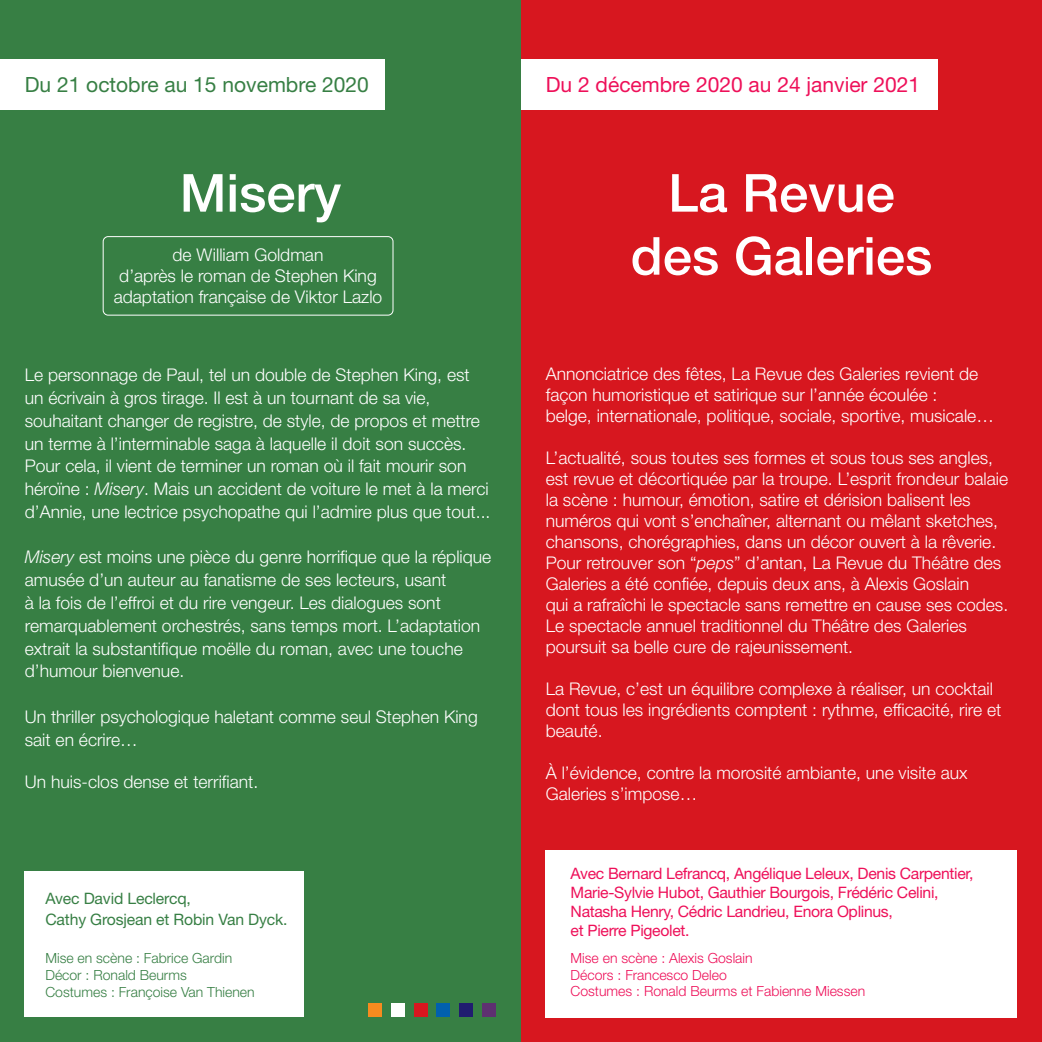
<style>
.page{position:relative;width:1042px;height:1042px;background:#fff}
.page>*{position:absolute;margin:0;border:0;box-sizing:border-box;transform-origin:0 0}
.t1{font:500 52.5px/63px "Helvetica Neue LT Std";color:#fff;text-align:center}
.t2{font:21px "Helvetica Neue LT Std";color:#ee1059}
.t3{font:21px "Helvetica Neue LT Std";color:#377f44}
.t4{font:300 17.5px/21px "Helvetica Neue LT Std";color:#fff}
.t5{font:15.75px/18.9px "Helvetica Neue LT Std";letter-spacing:-.02em;color:#ee1059}
.t6{font:15.75px/21px "Helvetica Neue LT Std";letter-spacing:-.01em;color:#377f44}
.t7{font:300 14px/16.8px "Helvetica Neue LT Std";color:#ee1059}
.t8{font:300 14px "Helvetica Neue LT Std";color:#377f44}
.s1{font-style:italic}
</style>
<div class="page">
<div style="left:0;top:0;width:521px;height:1042px;background:#377f44"></div>
<div style="left:521px;top:0;width:521px;height:1042px;background:#d7171f"></div>
<div style="left:368px;top:1003px;width:14px;height:14px;background:#f68b1f"></div>
<div style="left:414px;top:1003px;width:13px;height:14px;background:#d7171f"></div>
<div style="left:436px;top:1003px;width:14px;height:14px;background:#0160ae"></div>
<div style="left:459px;top:1003px;width:14px;height:14px;background:#201c70"></div>
<div style="left:482px;top:1003px;width:14px;height:14px;background:#5e3071"></div>
<div style="left:391px;top:1003px;width:14px;height:14px;background:#fff"></div>
<div style="left:546px;top:850px;width:471px;height:167px;background:#fff"></div>
<div style="left:521px;top:60px;width:417px;height:50px;background:#fff"></div>
<div style="left:25px;top:871px;width:279px;height:146px;background:#fff"></div>
<div style="left:0;top:60px;width:385px;height:50px;background:#fff"></div>
<div style="left:103px;top:236px;width:290px;height:79px;border:1px solid #fff;border-radius:5px"></div>
<p class="t3" style="left:25px;top:72px;width:345px">Du 21 octobre au 15 novembre 2020</p>
<p class="t1" style="left:180px;top:161px;width:163px">Misery</p>
<p class="t4" style="left:173px;top:244px;width:152px">de William Goldman</p>
<p class="t4" style="left:119px;top:265px;width:259px">d’après le roman de Stephen King</p>
<p class="t4" style="left:114px;top:286px;width:270px">adaptation française de Viktor Lazlo</p>
<p class="t4" style="left:25px;top:363px;width:467px;line-height:22.8px">Le personnage de Paul, tel un double de Stephen King, est un écrivain à gros tirage. Il est à un tournant de sa vie, souhaitant changer de registre, de style, de propos et mettre un terme à l’interminable saga à laquelle il doit son succès.<br>Pour cela, il vient de terminer un roman où il fait mourir son héroïne : <span class="s1">Misery</span>. Mais un accident de voiture le met à la merci d’Annie, une lectrice psychopathe qui l’admire plus que tout...</p>
<p class="t4" style="left:25px;top:545px;width:468px;line-height:22.8px"><span class="s1">Misery</span> est moins une pièce du genre horrifique que la réplique amusée d’un auteur au fanatisme de ses lecteurs, usant<br>à la fois de l’effroi et du rire vengeur. Les dialogues sont remarquablement orchestrés, sans temps mort. L’adaptation extrait la substantifique moëlle du roman, avec une touche d’humour bienvenue.</p>
<p class="t4" style="left:25px;top:705px;width:454px;line-height:22.8px">Un thriller psychologique haletant comme seul Stephen King sait en écrire…</p>
<p class="t4" style="left:25px;top:770px;width:235px">Un huis-clos dense et terrifiant.</p>
<p class="t6" style="left:45px;top:888px;width:244px">Avec David Leclercq,<br>Cathy Grosjean et Robin Van Dyck.</p>
<p class="t8" style="left:45px;top:949px;width:188px">Mise en scène : Fabrice Gardin</p>
<p class="t8" style="left:45px;top:966px;width:143px">Décor : Ronald Beurms</p>
<p class="t8" style="left:45px;top:983px;width:211px">Costumes : Françoise Van Thienen</p>
<p class="t2" style="left:546px;top:72px;width:376px">Du 2 décembre 2020 au 24 janvier 2021</p>
<p class="t1" style="left:631px;top:161px;width:303px">La Revue des Galeries</p>
<p class="t4" style="left:546px;top:363px;width:449px">Annonciatrice des fêtes, La Revue des Galeries revient de façon humoristique et satirique sur l’année écoulée :<br>belge, internationale, politique, sociale, sportive, musicale…</p>
<p class="t4" style="left:546px;top:447px;width:464px">L’actualité, sous toutes ses formes et sous tous ses angles, est revue et décortiquée par la troupe. L’esprit frondeur balaie la scène : humour, émotion, satire et dérision balisent les numéros qui vont s’enchaîner, alternant ou mêlant sketches, chansons, chorégraphies, dans un décor ouvert à la rêverie.</p>
<p class="t4" style="left:546px;top:552px;width:464px">Pour retrouver son “<span class="s1">peps</span>” d’antan, La Revue du Théâtre des Galeries a été confiée, depuis deux ans, à Alexis Goslain<br>qui a rafraîchi le spectacle sans remettre en cause ses codes.<br>Le spectacle annuel traditionnel du Théâtre des Galeries poursuit sa belle cure de rajeunissement.</p>
<p class="t4" style="left:546px;top:678px;width:457px">La Revue, c’est un équilibre complexe à réaliser, un cocktail dont tous les ingrédients comptent : rythme, efficacité, rire et beauté.</p>
<p class="t4" style="left:546px;top:762px;width:423px">À l’évidence, contre la morosité ambiante, une visite aux<br>Galeries s’impose…</p>
<p class="t5" style="left:570px;top:864px;width:404px">Avec Bernard Lefrancq, Angélique Leleux, Denis Carpentier, Marie-Sylvie Hubot, Gauthier Bourgois, Frédéric Celini, Natasha Henry, Cédric Landrieu, Enora Oplinus,<br>et Pierre Pigeolet.</p>
<p class="t7" style="left:570px;top:949px;width:296px">Mise en scène : Alexis Goslain<br>Décors : Francesco Deleo<br>Costumes : Ronald Beurms et Fabienne Miessen</p>
</div>
